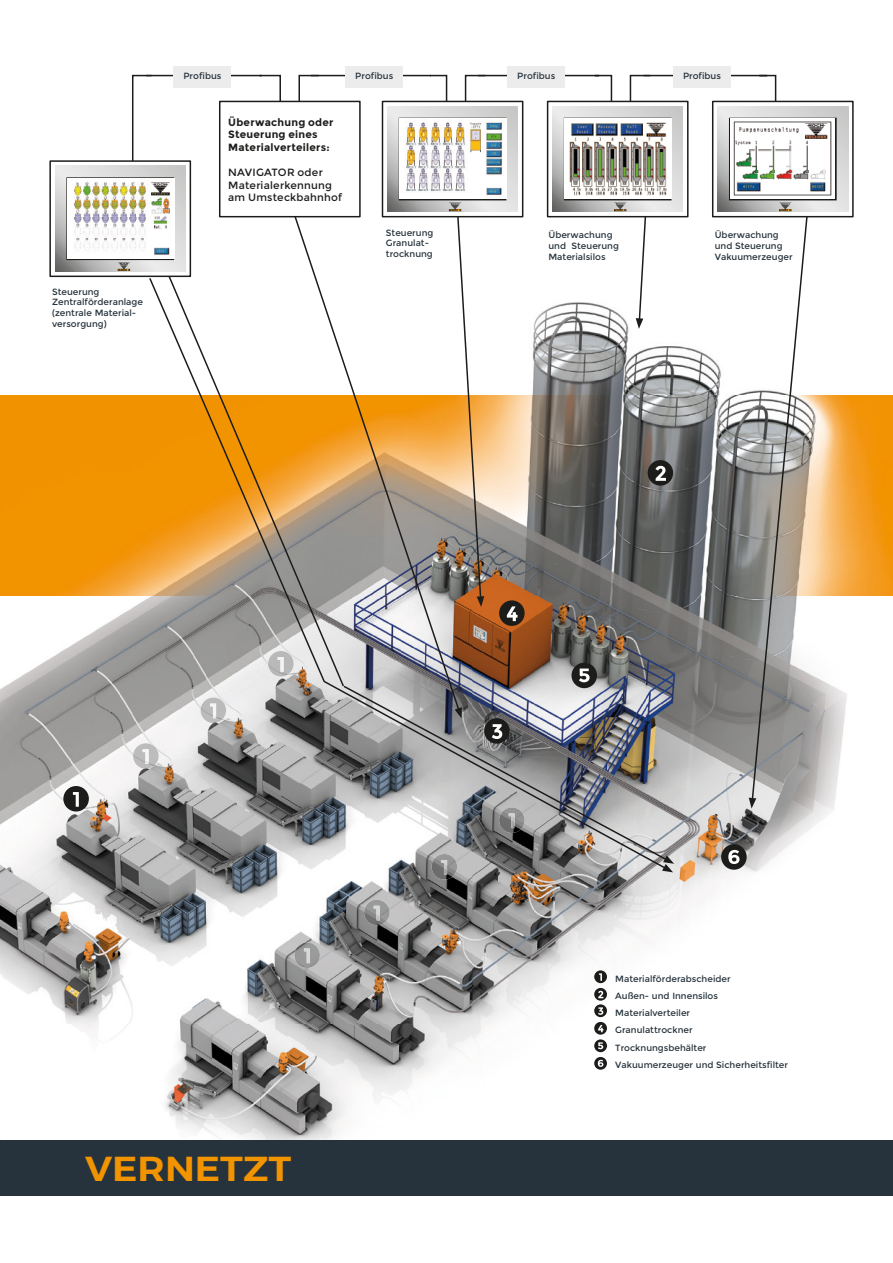
<style>
.page{position:relative;width:893px;height:1263px;background:#fff}
.page>*{position:absolute;margin:0;border:0;box-sizing:border-box;transform-origin:0 0}
.t1{font:600 34.5px "Montserrat";color:#f29300;scale:1.1 1}
.t2{font:700 10.5px/12.6px "Montserrat";letter-spacing:.02em;color:#1c1c1b}
.t3{font:10.5px/12.6px "Montserrat";letter-spacing:.02em;color:#1c1c1b}
.t4{font:9px/10.8px "Montserrat";color:#27333c}
</style>
<div class="page">
<img style="left:0;top:277px;width:893px;height:919px">
<div style="left:0;top:1140px;width:893px;height:55px;background:#27333c"></div>
<div style="left:594px;top:970px;width:13px;height:13px;background:#1c1c1b;border-radius:50%"></div>
<svg style="left:599px;top:973px;width:3px;height:8px"></svg>
<svg style="left:594px;top:988px;width:13px;height:13px"></svg>
<svg style="left:598px;top:991px;width:5px;height:7px"></svg>
<svg style="left:594px;top:1004px;width:13px;height:13px"></svg>
<svg style="left:598px;top:1007px;width:5px;height:8px"></svg>
<svg style="left:594px;top:1022px;width:13px;height:13px"></svg>
<svg style="left:598px;top:1025px;width:5px;height:7px"></svg>
<svg style="left:594px;top:1039px;width:13px;height:13px"></svg>
<svg style="left:598px;top:1042px;width:5px;height:7px"></svg>
<svg style="left:594px;top:1057px;width:13px;height:13px"></svg>
<svg style="left:598px;top:1060px;width:5px;height:7px"></svg>
<div style="left:713px;top:102px;width:139px;height:114px;background:linear-gradient(to bottom,#fff,#fff)"></div>
<div style="left:712px;top:101px;width:142px;height:116px;border:2px solid #1c1c1b"></div>
<div style="left:51px;top:162px;width:139px;height:114px;background:linear-gradient(to bottom,#fff,#fff)"></div>
<div style="left:49px;top:160px;width:142px;height:117px;border:2px solid #1c1c1b"></div>
<svg style="left:55px;top:166px;width:63px;height:105px;background:#c0bfbf"></svg>
<div style="left:66px;top:177px;width:108px;height:83px;border:2px solid #1c1c1b"></div>
<svg style="left:810px;top:106px;width:38px;height:106px;background:#d5d5d5"></svg>
<div style="left:729px;top:118px;width:108px;height:82px;border:2px solid #1c1c1b"></div>
<img style="left:67px;top:178px;width:51px;height:81px">
<img style="left:810px;top:119px;width:25px;height:80px">
<div style="left:174px;top:66px;width:57px;height:21px;background:#edeced"></div>
<div style="left:345px;top:66px;width:58px;height:21px;background:#edeced"></div>
<div style="left:507px;top:66px;width:58px;height:21px;background:#edeced"></div>
<div style="left:673px;top:66px;width:58px;height:21px;background:#edeced"></div>
<div style="left:63px;top:786px;width:26px;height:25px;background:#1c1c1b;border-radius:50%"></div>
<svg style="left:73px;top:792px;width:6px;height:15px"></svg>
<img style="left:294px;top:942px;width:26px;height:26px">
<img style="left:304px;top:948px;width:6px;height:15px">
<img style="left:364px;top:900px;width:26px;height:25px">
<img style="left:374px;top:906px;width:6px;height:14px">
<img style="left:432px;top:870px;width:25px;height:9px">
<img style="left:441px;top:870px;width:6px;height:5px">
<div style="left:721px;top:844px;width:26px;height:26px;background:#1c1c1b;border-radius:50%"></div>
<svg style="left:728px;top:850px;width:11px;height:14px"></svg>
<svg style="left:118px;top:74px;width:692px;height:734px"></svg>
<svg style="left:148px;top:276px;width:520px;height:594px"></svg>
<svg style="left:662px;top:855px;width:12px;height:17px"></svg>
<p class="t4" style="left:183px;top:71px;width:39px">Profibus</p>
<p class="t4" style="left:355px;top:71px;width:39px">Profibus</p>
<p class="t4" style="left:517px;top:71px;width:39px">Profibus</p>
<p class="t4" style="left:683px;top:71px;width:39px">Profibus</p>
<p class="t4" style="left:52px;top:286px;width:92px">Steuerung<br>Zentralförderanlage (zentrale Material&shy;versorgung)</p>
<p class="t2" style="left:228px;top:116px;width:107px">Überwachung oder<br>Steuerung eines<br>Materialverteilers:</p>
<p class="t3" style="left:228px;top:166px;width:116px">NAVIGATOR oder<br>Materialerkennung am Umsteckbahnhof</p>
<p class="t4" style="left:386px;top:227px;width:49px">Steuerung<br>Granulat&shy;trocknung</p>
<p class="t4" style="left:548px;top:230px;width:72px">Überwachung und Steuerung<br>Materialsilos</p>
<p class="t4" style="left:715px;top:230px;width:79px">Überwachung und Steuerung<br>Vakuumerzeuger</p>
<h1 class="t1" style="left:85px;top:1141px;width:189px">VERNETZT</h1>
<p class="t4" style="left:615px;top:970px;width:117px;line-height:17.5px">Materialförderabscheider<br>Außen- und Innensilos</p>
<p class="t4" style="left:615px;top:1004px;width:174px;line-height:17.5px">Materialverteiler<br>Granulattrockner<br>Trocknungsbehälter<br>Vakuumerzeuger und Sicherheitsfilter</p>
</div>
